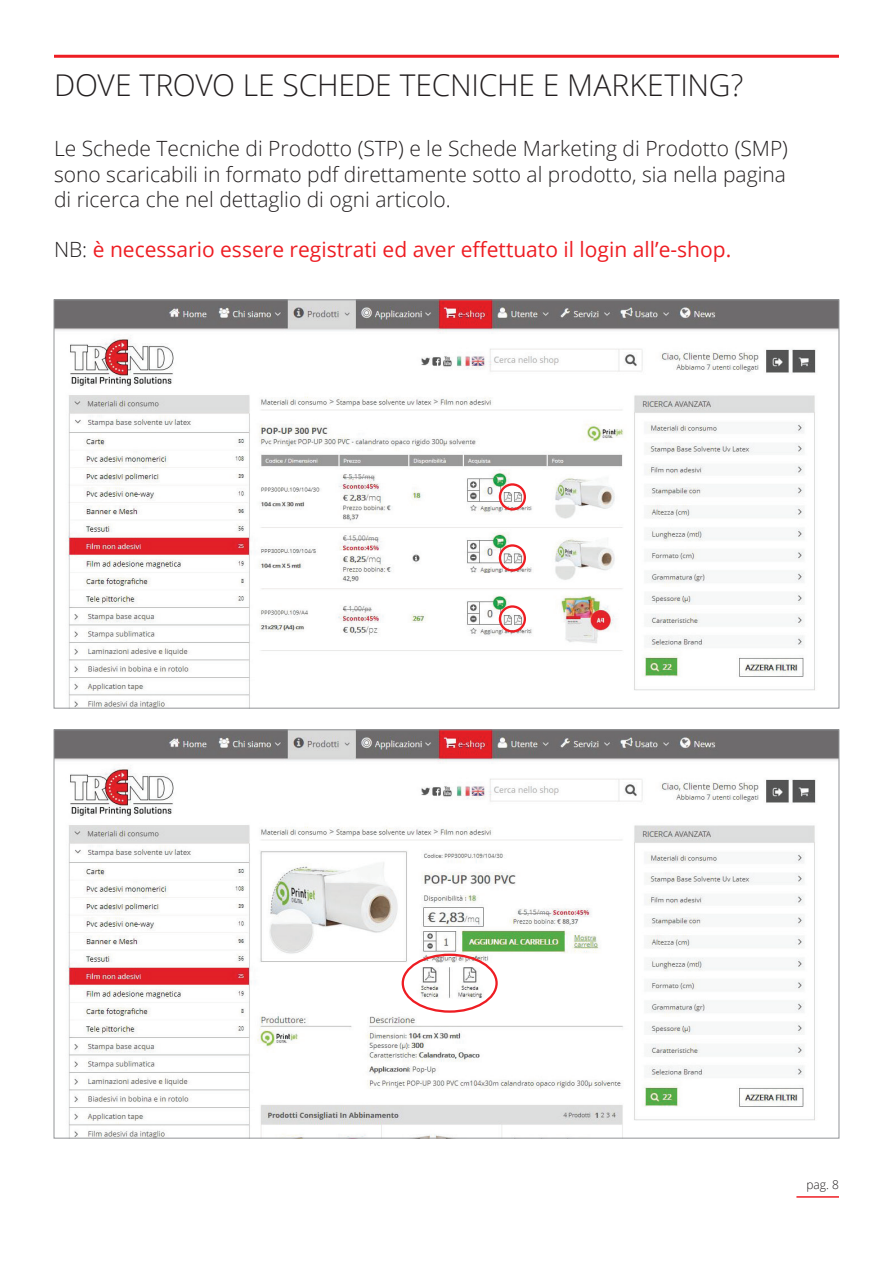
<style>
.page{position:relative;width:893px;height:1263px;background:#fff}
.page>*{position:absolute;margin:0;border:0;box-sizing:border-box;transform-origin:0 0}
.t1{font:300 30px "Open Sans";letter-spacing:-.005em;color:#231f20}
.t2{font:300 21px/25.2px "Open Sans";color:#231f20;text-align:justify}
.t3{font:21px "Open Sans";color:#ee1d23}
.t4{font:300 12px "Open Sans";color:#231f20}
.s1{font-weight:300;color:#231f20}
</style>
<div class="page">
<hr style="left:796px;top:1196px;width:43px;height:2px;background:#ee1d23">
<hr style="left:54px;top:55px;width:785px;height:3px;background:#ee1d23">
<img style="left:56px;top:302px;width:781px;height:404px">
<img style="left:56px;top:732px;width:781px;height:404px">
<div style="left:499px;top:483px;width:27px;height:27px;border:2px solid #ee1d23;border-radius:50%"></div>
<div style="left:499px;top:544px;width:27px;height:27px;border:2px solid #ee1d23;border-radius:50%"></div>
<div style="left:499px;top:605px;width:27px;height:27px;border:2px solid #ee1d23;border-radius:50%"></div>
<div style="left:402px;top:954px;width:96px;height:59px;border:2px solid #ee1d23;border-radius:50%"></div>
<h1 class="t1" style="left:54px;top:65px;width:691px">DOVE TROVO LE SCHEDE TECNICHE E MARKETING?</h1>
<p class="t2" style="left:54px;top:135px;width:735px">Le Schede Tecniche di Prodotto (STP) e le Schede Marketing di Prodotto (SMP) sono scaricabili in formato pdf direttamente sotto al prodotto, sia nella pagina di ricerca che nel dettaglio di ogni articolo.</p>
<p class="t3" style="left:54px;top:235px;width:679px"><span class="s1">NB:</span> è necessario essere registrati ed aver effettuato il login all’e-shop.</p>
<p class="t4" style="left:806px;top:1177px;width:34px">pag. 8</p>
</div>
